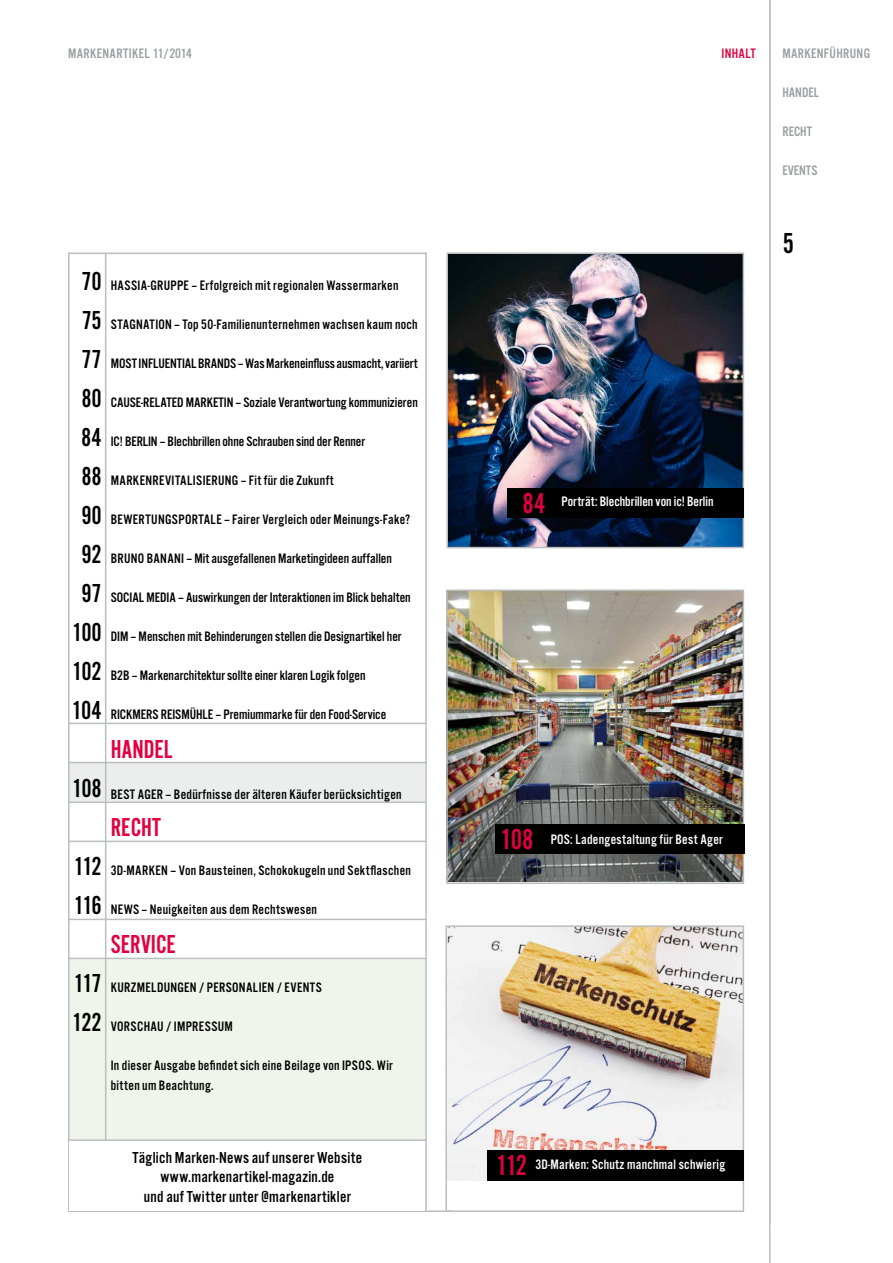
<style>
.page{position:relative;width:893px;height:1263px;background:#fff}
.page>*{position:absolute;margin:0;border:0;box-sizing:border-box;transform-origin:0 0}
.t1{font:30px "Alternate Got No 2 D";color:#e20040}
.t2{font:30px "Alternate Got No 2 D";color:#000}
.t3{font:27px/39px "Alternate Got No 2 D";letter-spacing:-.005em;color:#000}
.t4{font:27px "Alternate Got No 2 D";color:#e20040}
.t5{font:16.5px/19.5px "Alternate Got No 3 D";letter-spacing:.015em;color:#000;text-align:center}
.t6{font:14.25px/19.5px "Alternate Got No 3 D";letter-spacing:.015em;color:#000}
.t7{font:14.25px "Alternate Got No 3 D";letter-spacing:-.005em;color:#000}
.t8{font:14.25px "Alternate Got No 3 D";letter-spacing:.02em;color:#fff}
.t9{font:14.25px "Alternate Got No 3 D";color:#9c9e9f}
.t10{font:14.25px "Alternate Got No 3 D";color:#fff}
.t11{font:14.25px "Alternate Got No 3 D";letter-spacing:.025em;color:#9c9e9f}
.t12{font:14.25px "Alternate Got No 3 D";letter-spacing:.025em;color:#e20040}
.s1{font-family:"Alternate Got No 2 D";font-size:30px;color:#e20040}
</style>
<div class="page">
<hr style="left:769px;top:0;width:1px;height:1263px;background:#bbbdbe">
<div style="left:68px;top:959px;width:357px;height:253px;background:#f0f5eb"></div>
<div style="left:69px;top:762px;width:356px;height:40px;background:#eceded"></div>
<img style="left:448px;top:928px;width:293px;height:252px">
<div style="left:445px;top:925px;width:299px;height:287px;border:2px solid #bbbdbe"></div>
<img style="left:449px;top:255px;width:292px;height:290px">
<div style="left:446px;top:252px;width:298px;height:296px;border:2px solid #bbbdbe"></div>
<img style="left:449px;top:592px;width:292px;height:289px">
<div style="left:446px;top:589px;width:298px;height:295px;border:2px solid #bbbdbe"></div>
<hr style="left:105px;top:253px;width:1px;height:959px;background:#bbbdbe">
<hr style="left:68px;top:1210px;width:384px;height:2px;background:#bbbdbe">
<hr style="left:425px;top:252px;width:2px;height:960px;background:#bbbdbe">
<div style="left:488px;top:1150px;width:256px;height:30px;background:#000"></div>
<div style="left:495px;top:824px;width:249px;height:30px;background:#000"></div>
<div style="left:507px;top:488px;width:237px;height:29px;background:#000"></div>
<hr style="left:68px;top:253px;width:358px;height:1px;background:#bbbdbe">
<hr style="left:69px;top:723px;width:357px;height:1px;background:#bbbdbe">
<hr style="left:69px;top:762px;width:358px;height:1px;background:#bbbdbe">
<hr style="left:68px;top:802px;width:358px;height:1px;background:#bbbdbe">
<hr style="left:68px;top:841px;width:359px;height:1px;background:#bbbdbe">
<hr style="left:69px;top:919px;width:358px;height:1px;background:#bbbdbe">
<hr style="left:69px;top:958px;width:358px;height:1px;background:#bbbdbe">
<hr style="left:68px;top:253px;width:2px;height:959px;background:#bbbdbe">
<div style="left:70px;top:1140px;width:355px;height:70px;background:#fff"></div>
<hr style="left:68px;top:1139px;width:359px;height:2px;background:#bbbdbe">
<p class="t9" style="left:68px;top:46px;width:8px">markenart</p>
<p class="t9" style="left:129px;top:46px;width:65px">ikel 11/2014</p>
<p class="t12" style="left:721px;top:46px;width:36px">INHALT</p>
<p class="t11" style="left:782px;top:46px;width:89px">MARKENFÜHRUNG</p>
<p class="t9" style="left:782px;top:85px;width:38px">HANDEL</p>
<p class="t9" style="left:782px;top:124px;width:31px">RECHT</p>
<p class="t9" style="left:782px;top:163px;width:37px">EVENTS</p>
<h2 class="t3" style="left:72px;top:262px;width:31px;text-align:center">70<br>75<br>77<br>80<br>84<br>88<br>90<br>92<br>97<br>100<br>102<br>104</h2>
<h2 class="t3" style="left:72px;top:769px;width:31px">108</h2>
<h2 class="t3" style="left:74px;top:847px;width:30px">112<br>116</h2>
<h2 class="t3" style="left:72px;top:964px;width:31px">117<br>122</h2>
<p class="t6" style="left:111px;top:276px;width:289px">HASSIA-GRUPPE – Erfolgreich mit regionalen Wassermarken</p>
<p class="t6" style="left:111px;top:315px;width:308px">STAGNATION – Top 50-Familienunternehmen wachsen kaum noch</p>
<p class="t7" style="left:111px;top:356px;width:308px">MOST INFLUENTIAL BRANDS – Was Markeneinfluss ausmacht, variiert</p>
<p class="t6" style="left:111px;top:393px;width:309px">CAUSE-RELATED MARKETIN – Soziale Verantwortung kommunizieren</p>
<p class="t7" style="left:111px;top:434px;width:256px">IC! BERLIN – Blechbrillen ohne Schrauben sind der Renner</p>
<p class="t6" style="left:111px;top:471px;width:224px">MARKENREVITALISIERUNG – Fit für die Zukunft</p>
<p class="t6" style="left:111px;top:510px;width:301px">BEWERTUNGSPORTALE – Fairer Vergleich oder Meinungs-Fake?</p>
<p class="t6" style="left:111px;top:549px;width:283px">BRUNO BANANI – Mit ausgefallenen Marketingideen auffallen</p>
<p class="t6" style="left:111px;top:588px;width:301px">SOCIAL MEDIA – Auswirkungen der Interaktionen im Blick behalten</p>
<p class="t6" style="left:111px;top:627px;width:292px">DIM – Menschen mit Behinderungen stellen die Designartikel her</p>
<p class="t6" style="left:111px;top:666px;width:256px">B2B – Markenarchitektur sollte einer klaren Logik folgen</p>
<p class="t6" style="left:111px;top:705px;width:277px">RICKMERS REISMÜHLE – Premiummarke für den Food-Service</p>
<h2 class="t4" style="left:111px;top:735px;width:63px">HANDEL</h2>
<p class="t6" style="left:111px;top:784px;width:292px">BEST AGER – Bedürfnisse der älteren Käufer berücksichtigen</p>
<h2 class="t4" style="left:111px;top:813px;width:52px">RECHT</h2>
<p class="t6" style="left:111px;top:861px;width:302px">3D-MARKEN – Von Bausteinen, Schokokugeln und Sektflaschen</p>
<p class="t6" style="left:111px;top:900px;width:208px">NEWS – Neuigkeiten aus dem Rechtswesen</p>
<h2 class="t4" style="left:111px;top:930px;width:67px">SERVICE</h2>
<p class="t6" style="left:111px;top:978px;width:15px">Kurzmeldungen</p>
<p class="t6" style="left:199px;top:978px;width:22px">/ Personal</p>
<p class="t6" style="left:259px;top:978px;width:39px">ien / Events</p>
<p class="t6" style="left:111px;top:1017px;width:124px">VORSCHAU / IMPRESSUM</p>
<p class="t6" style="left:111px;top:1056px;width:284px">In dieser Ausgabe befindet sich eine Beilage von IPSOS. Wir bitten um Beachtung.</p>
<p class="t5" style="left:133px;top:1147px;width:231px">Täglich Marken-News auf unserer Website www.markenartikel-magazin.de<br>und auf Twitter unter @markenartikler</p>
<h1 class="t2" style="left:783px;top:227px;width:13px">5</h1>
<h1 class="t1" style="left:522px;top:487px;width:25px">84</h1>
<p class="t10" style="left:561px;top:494px;width:154px">Porträt: Blechbrillen von ic! Berlin</p>
<p class="t8" style="left:500px;top:831px;width:224px"><span class="s1">108</span> POS: Ladengestaltung für Best Ager</p>
<h1 class="t1" style="left:496px;top:1150px;width:33px">112</h1>
<p class="t8" style="left:535px;top:1157px;width:191px">3D-Marken: Schutz manchmal schwierig</p>
</div>
